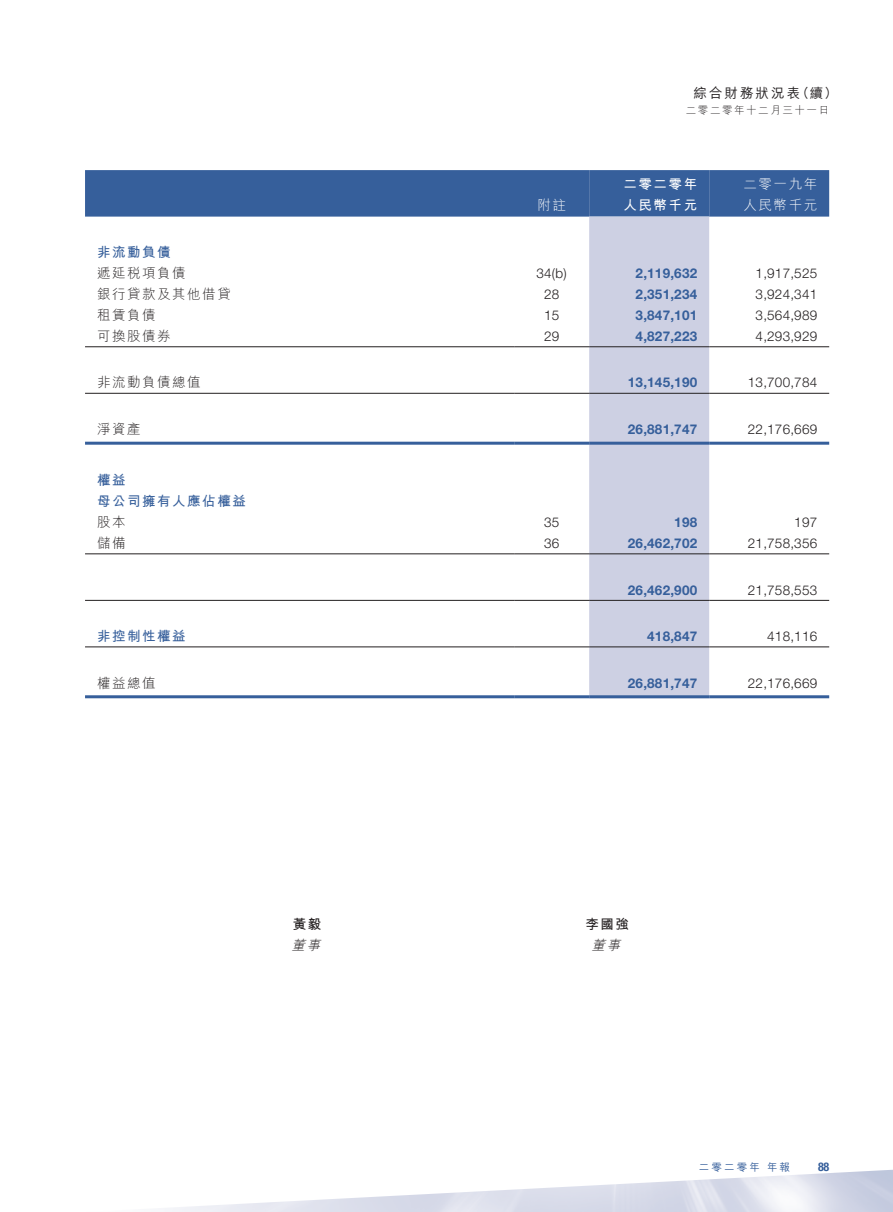
<style>
.page{position:relative;width:893px;height:1212px;background:#fff}
.page>*{position:absolute;margin:0;border:0;box-sizing:border-box;transform-origin:0 0}
._01_Body_Text{font:300 13.5px "Helvetica Neue LT Std";letter-spacing:.015em;color:#231f20}
._01_Body_Text-2{font:700 13.5px "Helvetica Neue LT Std";letter-spacing:.015em;color:#365f9b}
._15_Table_Stub{font:300 13.5px "M Hei HK";letter-spacing:.115em;color:#231f20}
._15_Table_Stub-2{font:700 13.5px "M Hei HK";letter-spacing:.115em;color:#365f9b}
._01_Body_Text-3{font:300 13.5px "M Hei HK";letter-spacing:.115em;color:#fff}
.t1{font:500 13.5px "M Hei HK";letter-spacing:.15em;color:#231f20}
._01_Body_Text-4{font:700 13.5px "M Hei HK";letter-spacing:.115em;color:#fff}
._11_P0{font:700 13.5px "M Hei HK";color:#231f20}
._11_P0-2{font:italic 300 13.5px "M Hei HK";color:#231f20}
.t2{font:700 condensed 12px "Helvetica Neue LT Std";color:#365f9b}
.t3{font:300 10.5px "M Hei HK";letter-spacing:.15em;color:#231f20}
.t4{font:500 10.5px "M Hei HK";letter-spacing:.2em;color:#365f9b}
</style>
<div class="page">
<div style="left:85px;top:170px;width:744px;height:47px;background:#365f9b"></div>
<div style="left:589px;top:217px;width:120px;height:478px;background:#cdd0e3"></div>
<hr style="left:85px;top:346px;width:429px;height:1px;background:#231f20">
<hr style="left:514px;top:346px;width:75px;height:1px;background:#231f20">
<hr style="left:589px;top:346px;width:120px;height:1px;background:#231f20">
<hr style="left:709px;top:346px;width:120px;height:1px;background:#231f20">
<hr style="left:85px;top:393px;width:429px;height:1px;background:#231f20">
<hr style="left:514px;top:393px;width:75px;height:1px;background:#231f20">
<hr style="left:589px;top:393px;width:120px;height:1px;background:#231f20">
<hr style="left:709px;top:393px;width:120px;height:1px;background:#231f20">
<hr style="left:85px;top:442px;width:429px;height:3px;background:#365f9b">
<hr style="left:514px;top:442px;width:75px;height:3px;background:#365f9b">
<hr style="left:589px;top:442px;width:120px;height:3px;background:#365f9b">
<hr style="left:709px;top:442px;width:120px;height:3px;background:#365f9b">
<hr style="left:85px;top:553px;width:429px;height:1px;background:#231f20">
<hr style="left:514px;top:553px;width:75px;height:1px;background:#231f20">
<hr style="left:589px;top:553px;width:120px;height:1px;background:#231f20">
<hr style="left:709px;top:553px;width:120px;height:1px;background:#231f20">
<hr style="left:85px;top:600px;width:429px;height:1px;background:#231f20">
<hr style="left:514px;top:600px;width:75px;height:1px;background:#231f20">
<hr style="left:589px;top:600px;width:120px;height:1px;background:#231f20">
<hr style="left:709px;top:600px;width:120px;height:1px;background:#231f20">
<hr style="left:85px;top:646px;width:429px;height:1px;background:#231f20">
<hr style="left:514px;top:646px;width:75px;height:1px;background:#231f20">
<hr style="left:589px;top:646px;width:120px;height:1px;background:#231f20">
<hr style="left:709px;top:646px;width:120px;height:1px;background:#231f20">
<hr style="left:85px;top:695px;width:429px;height:3px;background:#365f9b">
<hr style="left:514px;top:695px;width:75px;height:3px;background:#365f9b">
<hr style="left:589px;top:695px;width:120px;height:3px;background:#365f9b">
<hr style="left:709px;top:695px;width:120px;height:3px;background:#365f9b">
<p class="t1" style="left:693px;top:83px;width:108px">綜合財務狀況表</p>
<p class="t3" style="left:686px;top:103px;width:145px">二零二零年十二月三十一日</p>
<p class="t1" style="left:796px;top:83px;width:43px">（續(</p>
<p class="_01_Body_Text-4" style="left:623px;top:175px;width:75px">二零二零年</p>
<p class="_01_Body_Text-3" style="left:743px;top:175px;width:75px">二零一九年</p>
<p class="_01_Body_Text-3" style="left:537px;top:196px;width:30px">附註</p>
<p class="_01_Body_Text-4" style="left:623px;top:196px;width:75px">人民幣千元</p>
<p class="_01_Body_Text-3" style="left:743px;top:196px;width:75px">人民幣千元</p>
<p class="_15_Table_Stub-2" style="left:97px;top:242px;width:75px">非流動負債</p>
<p class="_15_Table_Stub" style="left:97px;top:263px;width:90px">遞延稅項負債</p>
<p class="_01_Body_Text" style="left:536px;top:265px;width:32px">3 4 (b(</p>
<p class="_01_Body_Text-2" style="left:636px;top:265px;width:63px">2,119,632</p>
<p class="_01_Body_Text" style="left:756px;top:265px;width:63px">1,917,525</p>
<p class="_15_Table_Stub" style="left:97px;top:284px;width:135px">銀行貸款及其他借貸</p>
<p class="_01_Body_Text" style="left:544px;top:286px;width:17px">28</p>
<p class="_01_Body_Text-2" style="left:636px;top:286px;width:63px">2,351,234</p>
<p class="_01_Body_Text" style="left:756px;top:286px;width:63px">3,924,341</p>
<p class="_15_Table_Stub" style="left:97px;top:305px;width:60px">租賃負債</p>
<p class="_01_Body_Text" style="left:544px;top:307px;width:17px">15</p>
<p class="_01_Body_Text-2" style="left:636px;top:307px;width:63px">3,847,101</p>
<p class="_01_Body_Text" style="left:756px;top:307px;width:63px">3,564,989</p>
<p class="_15_Table_Stub" style="left:97px;top:326px;width:75px">可換股債券</p>
<p class="_01_Body_Text" style="left:544px;top:328px;width:17px">29</p>
<p class="_01_Body_Text-2" style="left:636px;top:328px;width:63px">4,827,223</p>
<p class="_01_Body_Text" style="left:756px;top:328px;width:63px">4,293,929</p>
<p class="_15_Table_Stub" style="left:97px;top:373px;width:105px">非流動負債總值</p>
<p class="_01_Body_Text-2" style="left:628px;top:374px;width:71px">13,145,190</p>
<p class="_01_Body_Text" style="left:748px;top:374px;width:71px">13,700,784</p>
<p class="_15_Table_Stub" style="left:97px;top:419px;width:45px">淨資產</p>
<p class="_15_Table_Stub-2" style="left:97px;top:470px;width:30px">權益</p>
<p class="_15_Table_Stub-2" style="left:97px;top:491px;width:150px">母公司擁有人應佔權益</p>
<p class="_01_Body_Text-2" style="left:628px;top:421px;width:71px">26,881,747</p>
<p class="_01_Body_Text" style="left:748px;top:421px;width:71px">22,176,669</p>
<p class="_15_Table_Stub" style="left:97px;top:512px;width:30px">股本</p>
<p class="_01_Body_Text" style="left:544px;top:514px;width:17px">35</p>
<p class="_01_Body_Text-2" style="left:674px;top:514px;width:24px">198</p>
<p class="_01_Body_Text" style="left:794px;top:514px;width:24px">197</p>
<p class="_15_Table_Stub" style="left:97px;top:533px;width:30px">儲備</p>
<p class="_01_Body_Text" style="left:544px;top:535px;width:17px">36</p>
<p class="_01_Body_Text-2" style="left:628px;top:535px;width:71px">26,462,702</p>
<p class="_01_Body_Text" style="left:748px;top:535px;width:71px">21,758,356</p>
<p class="_01_Body_Text-2" style="left:628px;top:581px;width:71px">26,462,900</p>
<p class="_01_Body_Text" style="left:748px;top:581px;width:71px">21,758,553</p>
<p class="_15_Table_Stub-2" style="left:97px;top:626px;width:90px">非控制性權益</p>
<p class="_01_Body_Text-2" style="left:647px;top:628px;width:51px">418,847</p>
<p class="_01_Body_Text" style="left:767px;top:628px;width:51px">418,116</p>
<p class="_15_Table_Stub" style="left:97px;top:673px;width:60px">權益總值</p>
<p class="_01_Body_Text-2" style="left:628px;top:674px;width:71px">26,881,747</p>
<p class="_01_Body_Text" style="left:748px;top:674px;width:71px">22,176,669</p>
<p class="_11_P0" style="left:293px;top:914px;width:30px">黃毅</p>
<p class="_11_P0" style="left:585px;top:914px;width:45px">李國強</p>
<p class="_11_P0-2" style="left:291px;top:935px;width:35px">董事</p>
<p class="_11_P0-2" style="left:591px;top:935px;width:35px">董事</p>
<p class="t4" style="left:699px;top:1159px;width:62px">二零二零年</p>
<p class="t4" style="left:767px;top:1159px;width:25px">年報</p>
<p class="t2" style="left:818px;top:1159px;width:13px">88</p>
</div>
